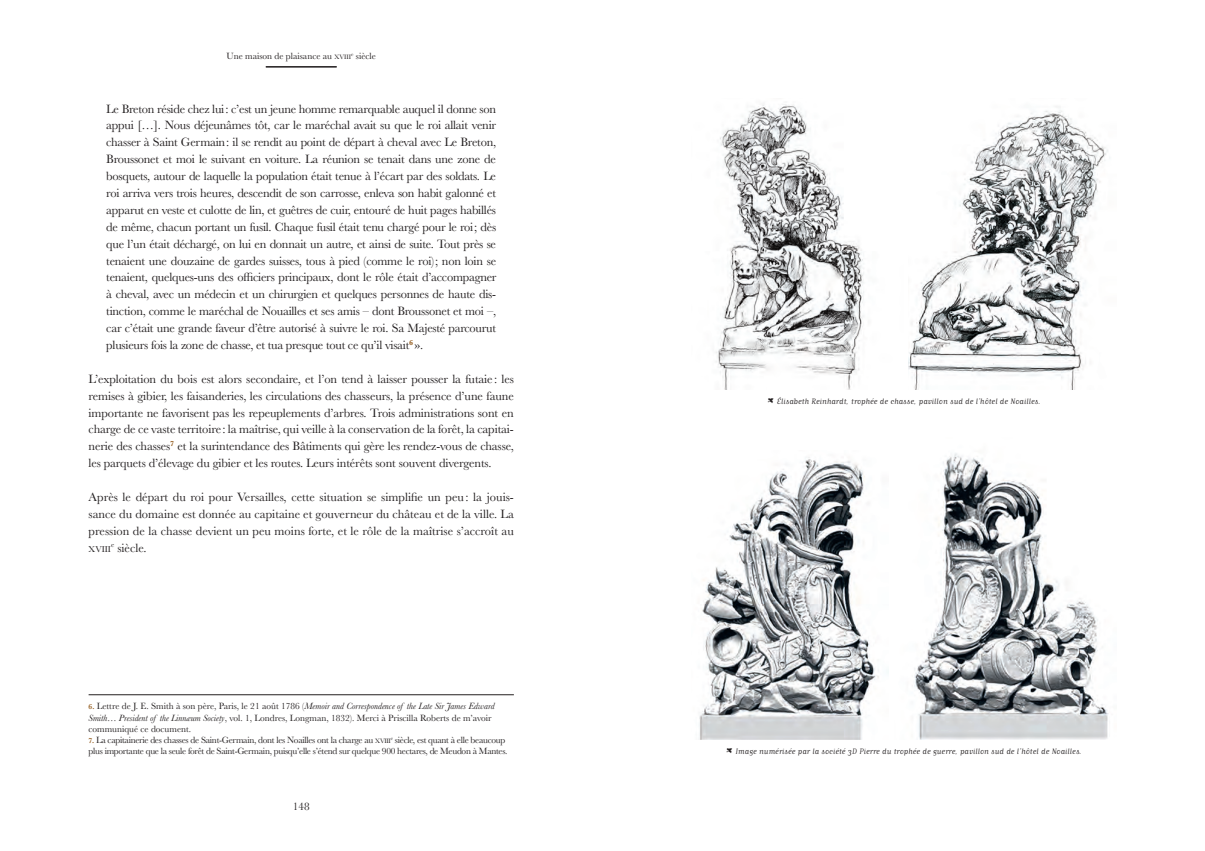
<style>
.page{position:relative;width:1205px;height:851px;background:#fff}
.page>*{position:absolute;margin:0;border:0;box-sizing:border-box;transform-origin:0 0}
.t1{font:12.5px/16.9px "Baskerville";letter-spacing:-.01em;color:#231f20;text-align:justify}
.t2{font:11.25px "Baskerville";color:#231f20}
.t3{font:9.38px/11.2px "Baskerville";color:#231f20}
.t4{font:9.38px/11.2px "Baskerville";letter-spacing:-.03em;color:#231f20}
.t5{font:9.38px "Matrix Script";color:#231f20}
.t6{font:8.75px "Baskerville";color:#231f20}
.s1{font-size:6.5px}
.s2{font-weight:600;font-size:7.5px;color:#966023}
.s3{font-style:italic}
</style>
<div class="page">
<hr style="left:266px;top:66px;width:71px;height:1px;background:#231f20">
<hr style="left:266px;top:67px;width:71px;height:1px;background:#231f20">
<img style="left:716px;top:104px;width:148px;height:286px">
<img style="left:908px;top:106px;width:200px;height:284px">
<img style="left:914px;top:453px;width:195px;height:286px">
<img style="left:699px;top:457px;width:190px;height:282px">
<hr style="left:89px;top:694px;width:425px;height:1px;background:#231f20">
<p class="t3" style="left:227px;top:51px;width:151px">Une maison de plaisance au <span class="s1">XVIII</span><sup>e</sup> siècle</p>
<p class="t1" style="left:106px;top:100px;width:392px">Le Breton réside chez lui: c’est un jeune homme remarquable auquel il donne son appui […]. Nous déjeunâmes tôt, car le maréchal avait su que le roi allait venir chasser à Saint Germain : il se rendit au point de départ à cheval avec Le Breton, Broussonet et moi le suivant en voiture. La réunion se tenait dans une zone de bosquets, autour de laquelle la population était tenue à l’écart par des soldats. Le roi arriva vers trois heures, descendit de son carrosse, enleva son habit galonné et apparut en veste et culotte de lin, et guêtres de cuir, entouré de huit pages habillés de même, chacun portant un fusil. Chaque fusil était tenu chargé pour le roi; dès que l’un était déchargé, on lui en donnait un autre, et ainsi de suite. Tout près se tenaient une douzaine de gardes suisses, tous à pied (comme le roi); non loin se tenaient, quelques-uns des officiers principaux, dont le rôle était d’accompagner à cheval, avec un médecin et un chirurgien et quelques personnes de haute dis&shy;tinction, comme le maréchal de Nouailles et ses amis – dont Broussonet et moi –, car c’était une grande faveur d’être autorisé à suivre le roi. Sa Majesté parcourut plusieurs fois la zone de chasse, et tua presque tout ce qu’il visait<sup>6</sup> ».</p>
<p class="t1" style="left:89px;top:370px;width:427px">L’exploitation du bois est alors secondaire, et l’on tend à laisser pousser la futaie : les remises à gibier, les faisanderies, les circulations des chasseurs, la présence d’une faune importante ne favorisent pas les repeuplements d’arbres. Trois administrations sont en charge de ce vaste territoire: la maîtrise, qui veille à la conservation de la forêt, la capitai&shy;nerie des chasses<sup>7</sup> et la surintendance des Bâtiments qui gère les rendez-vous de chasse, les parquets d’élevage du gibier et les routes. Leurs intérêts sont souvent divergents.</p>
<p class="t1" style="left:89px;top:488px;width:427px">Après le départ du roi pour Versailles, cette situation se simplifie un peu : la jouis&shy;sance du domaine est donnée au capitaine et gouverneur du château et de la ville. La pression de la chasse devient un peu moins forte, et le rôle de la maîtrise s’accroît au</p>
<p class="t6" style="left:89px;top:543px;width:24px">XVIII</p>
<p class="t1" style="left:111px;top:539px;width:37px"><sup>e</sup> siècle.</p>
<p class="t3" style="left:89px;top:700px;width:407px"><span class="s2">6.</span> Lettre de J. E. Smith à son père, Paris, le 21 août 1786 (<span class="s3">Memoir and Correspondence of the Late Sir James Edward<br>Smith… President of the Linnæum Society</span>, vol. 1, Londres, Longman, 1832). Merci à Priscilla Roberts de m’avoir communiqué ce document.</p>
<p class="t4" style="left:89px;top:734px;width:420px"><span class="s2">7.</span> La capitainerie des chasses de Saint-Germain, dont les Noailles ont la charge au <span class="s1">XVIII</span><sup>e</sup> siècle, est quant à elle beaucoup plus importante que la seule forêt de Saint-Germain, puisqu’elle s’étend sur quelque 900 hectares, de Meudon à Mantes.</p>
<p class="t2" style="left:293px;top:799px;width:18px">148</p>
<p class="t5" style="left:777px;top:397px;width:265px">Élisabeth Reinhardt, trophée de chasse, pavillon sud de l’hôtel de Noailles.</p>
<p class="t5" style="left:735px;top:747px;width:348px">Image numérisée par la société 3D Pierre du trophée de guerre, pavillon sud de l’hôtel de Noailles.</p>
</div>
